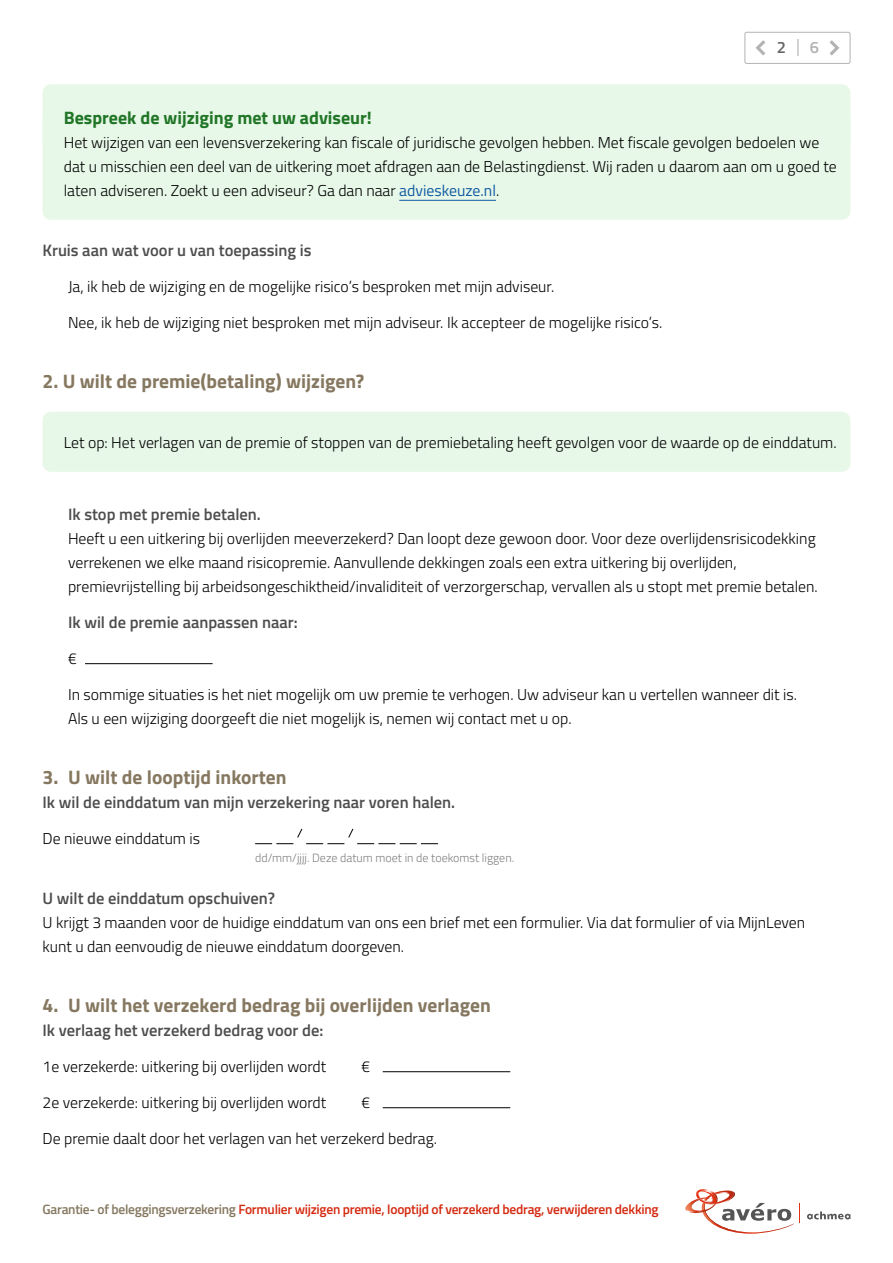
<style>
.page{position:relative;width:893px;height:1263px;background:#fff}
.page>*{position:absolute;margin:0;border:0;box-sizing:border-box;transform-origin:0 0}
.t1{font:700 19.5px "Titillium Web";color:#867860}
.t2{font:700 18px "Titillium Web";color:#207526}
.t3{font:600 16.5px "Titillium Web";color:#4d4d4d}
.t4{font:600 16.5px "Titillium Web";color:#666}
.t5{font:300 15.75px/24px "Titillium Web";color:#000}
.t6{font:600 13.5px "Titillium Web";letter-spacing:-.02em;color:#d4290f}
.t7{font:300 12px "Titillium Web";color:#808080}
.s1{font-weight:300;font-size:18px;color:#b3b3b3}
.s2{color:#b3b3b3}
.s3{font-weight:400;color:#125ba2}
.s4{color:#867860}
</style>
<div class="page">
<div style="left:43px;top:84px;width:807px;height:65px;background:#e7f8e8;border-radius:9px"></div>
<div style="left:43px;top:112px;width:807px;height:108px;background:#e7f8e8;border-radius:9px"></div>
<hr style="left:399px;top:200px;width:97px;height:1px;background:#125ba2">
<div style="left:43px;top:412px;width:807px;height:60px;background:#e7f8e8;border-radius:9px"></div>
<hr style="left:85px;top:663px;width:128px;height:1px;background:#000">
<svg style="left:255px;top:828px;width:183px;height:16px"></svg>
<hr style="left:383px;top:1071px;width:127px;height:1px;background:#000">
<hr style="left:383px;top:1107px;width:127px;height:1px;background:#000">
<svg style="left:807px;top:1211px;width:43px;height:8px"></svg>
<svg style="left:685px;top:1189px;width:115px;height:45px"></svg>
<div style="left:744px;top:32px;width:106px;height:32px;border:1px solid #b3b3b3;border-radius:2px"></div>
<svg style="left:830px;top:40px;width:9px;height:15px"></svg>
<svg style="left:755px;top:40px;width:10px;height:15px"></svg>
<p class="t4" style="left:777px;top:34px;width:44px">2<span class="s1">|</span><span class="s2">6</span></p>
<p class="t2" style="left:64px;top:104px;width:310px">Bespreek de wijziging met uw adviseur!</p>
<p class="t5" style="left:64px;top:130px;width:775px">Het wijzigen van een levensverzekering kan fiscale of juridische gevolgen hebben. Met fiscale gevolgen bedoelen we dat u misschien een deel van de uitkering moet afdragen aan de Belastingdienst. Wij raden u daarom aan om u goed te laten adviseren. Zoekt u een adviseur? Ga dan naar <span class="s3">advieskeuze.nl</span>.</p>
<p class="t3" style="left:43px;top:238px;width:271px">Kruis aan wat voor u van toepassing is</p>
<p class="t5" style="left:68px;top:274px;width:488px">Ja, ik heb de wijziging en de mogelijke risico’s besproken met mijn adviseur.</p>
<p class="t5" style="left:68px;top:310px;width:596px">Nee, ik heb de wijziging niet besproken met mijn adviseur. Ik accepteer de mogelijke risico’s.</p>
<p class="t1" style="left:43px;top:366px;width:323px">2. U wilt de premie(betaling) wijzigen?</p>
<p class="t5" style="left:64px;top:430px;width:774px">Let op: Het verlagen van de premie of stoppen van de premiebetaling heeft gevolgen voor de waarde op de einddatum.</p>
<p class="t3" style="left:68px;top:502px;width:194px">Ik stop met premie betalen.</p>
<p class="t5" style="left:68px;top:526px;width:751px">Heeft u een uitkering bij overlijden meeverzekerd? Dan loopt deze gewoon door. Voor deze overlijdensrisicodekking verrekenen we elke maand risicopremie. Aanvullende dekkingen zoals een extra uitkering bij overlijden, premievrijstelling bij arbeidsongeschiktheid/invaliditeit of verzorgerschap, vervallen als u stopt met premie betalen.</p>
<p class="t3" style="left:68px;top:610px;width:231px">Ik wil de premie aanpassen naar:</p>
<p class="t5" style="left:68px;top:646px;width:10px">€</p>
<p class="t5" style="left:68px;top:682px;width:730px">In sommige situaties is het niet mogelijk om uw premie te verhogen. Uw adviseur kan u vertellen wanneer dit is.<br>Als u een wijziging doorgeeft die niet mogelijk is, nemen wij contact met u op.</p>
<p class="t1" style="left:43px;top:762px;width:246px">3. U wilt de looptijd inkorten</p>
<p class="t3" style="left:43px;top:790px;width:414px">Ik wil de einddatum van mijn verzekering naar voren halen.</p>
<p class="t5" style="left:43px;top:826px;width:159px">De nieuwe einddatum is</p>
<p class="t7" style="left:255px;top:849px;width:261px">dd/mm/jjjj. Deze datum moet in de toekomst liggen.</p>
<p class="t3" style="left:43px;top:886px;width:234px">U wilt de einddatum opschuiven?</p>
<p class="t5" style="left:43px;top:910px;width:764px">U krijgt 3 maanden voor de huidige einddatum van ons een brief met een formulier. Via dat formulier of via MijnLeven kunt u dan eenvoudig de nieuwe einddatum doorgeven.</p>
<p class="t1" style="left:43px;top:990px;width:450px">4. U wilt het verzekerd bedrag bij overlijden verlagen</p>
<p class="t3" style="left:43px;top:1018px;width:282px">Ik verlaag het verzekerd bedrag voor de:</p>
<p class="t5" style="left:43px;top:1054px;width:285px">1e verzekerde: uitkering bij overlijden wordt</p>
<p class="t5" style="left:361px;top:1054px;width:10px">€</p>
<p class="t5" style="left:43px;top:1090px;width:285px">2e verzekerde: uitkering bij overlijden wordt</p>
<p class="t5" style="left:361px;top:1090px;width:10px">€</p>
<p class="t5" style="left:43px;top:1126px;width:396px">De premie daalt door het verlagen van het verzekerd bedrag.</p>
<p class="t6" style="left:43px;top:1199px;width:618px"><span class="s4">Garantie- of beleggingsverzekering</span> Formulier wijzigen premie, looptijd of verzekerd bedrag, verwijderen dekking</p>
</div>
